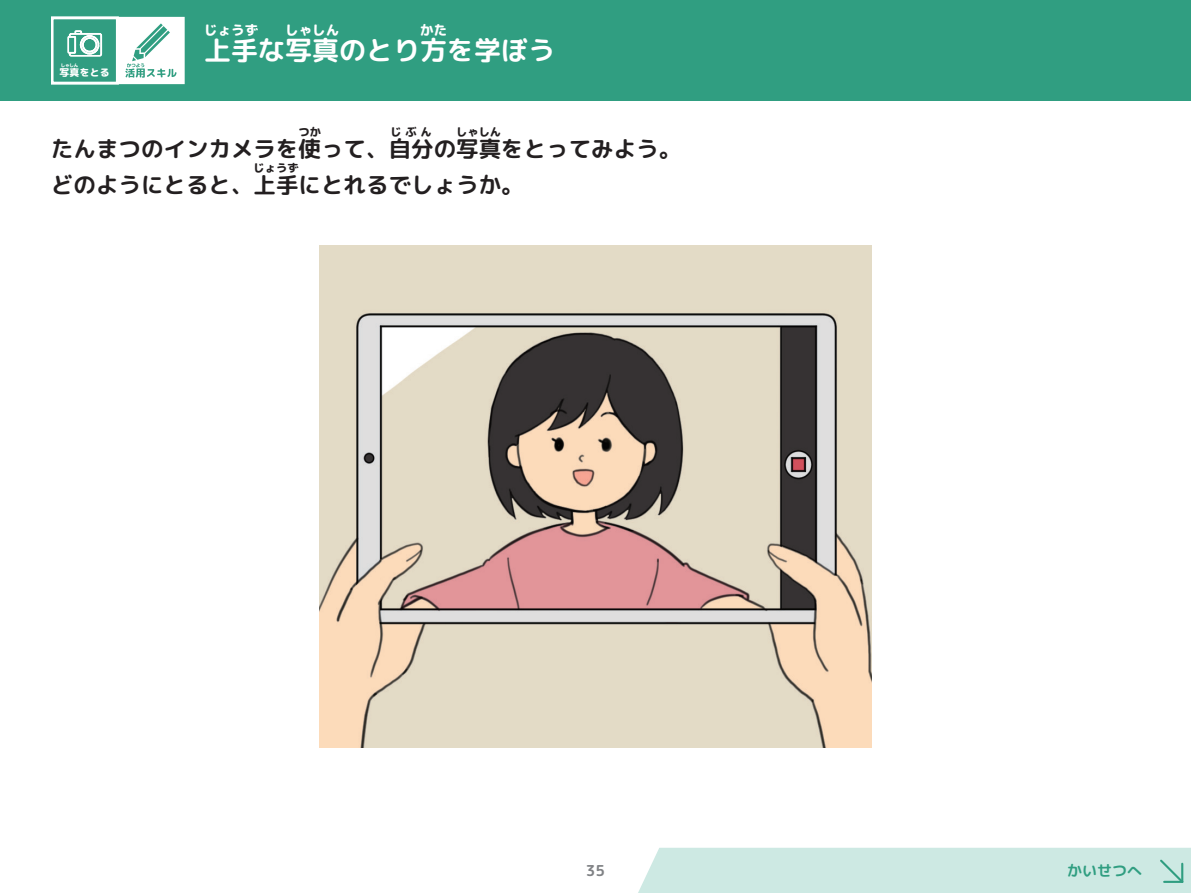
<style>
.page{position:relative;width:1191px;height:893px;background:#fff}
.page>*{position:absolute;margin:0;border:0;box-sizing:border-box;transform-origin:0 0}
.t1{font:27px "rounded mplus 1 p bold";color:#fff}
.t2{font:22.5px "rounded mplus 1 p bold";color:#231f20}
.t3{font:15px "rounded mplus 1 p bold";color:#309e81}
.t4{font:15px "rounded mplus 1 p bold";color:#808285}
.t5{font:13.5px "rounded mplus 1 p heavy";color:#fff}
.t6{font:11.25px "rounded mplus 1 p heavy";color:#231f20}
.t7{font:9.9px "rounded mplus 1 p heavy";letter-spacing:.025em;color:#fff}
.t8{font:4.65px "rounded mplus 1 p heavy";color:#fff}
</style>
<div class="page">
<div style="left:638px;top:848px;width:553px;height:45px;background:#cde9e3"></div>
<div style="left:0;top:0;width:1191px;height:101px;background:#309e81"></div>
<div style="left:51px;top:17px;width:67px;height:67px;border:3px solid #fff"></div>
<svg style="left:67px;top:30px;width:35px;height:27px"></svg>
<svg style="left:117px;top:17px;width:68px;height:67px;background:#e0f0ec"></svg>
<img style="left:320px;top:246px;width:551px;height:501px">
<p class="t8" style="left:61px;top:62px;width:19px">しゃしん</p>
<p class="t7" style="left:59px;top:66px;width:52px">写真をとる</p>
<p class="t5" style="left:204px;top:21px;width:55px">じょうず</p>
<p class="t5" style="left:285px;top:21px;width:55px">しゃしん</p>
<p class="t5" style="left:420px;top:21px;width:28px">かた</p>
<p class="t1" style="left:204px;top:31px;width:352px">上手な写真のとり方を学ぼう</p>
<p class="t6" style="left:299px;top:124px;width:24px">つか</p>
<p class="t6" style="left:390px;top:124px;width:43px">じぶん</p>
<p class="t6" style="left:456px;top:124px;width:46px">しゃしん</p>
<p class="t2" style="left:51px;top:169px;width:474px">どのようにとると、上手にとれるでしょうか。</p>
<p class="t2" style="left:51px;top:133px;width:632px">たんまつのインカメラを使って、自分の写真をとってみよう。</p>
<p class="t6" style="left:254px;top:160px;width:46px">じょうず</p>
<p class="t4" style="left:586px;top:860px;width:21px">35</p>
<p class="t3" style="left:1067px;top:860px;width:76px">かいせつへ</p>
</div>
